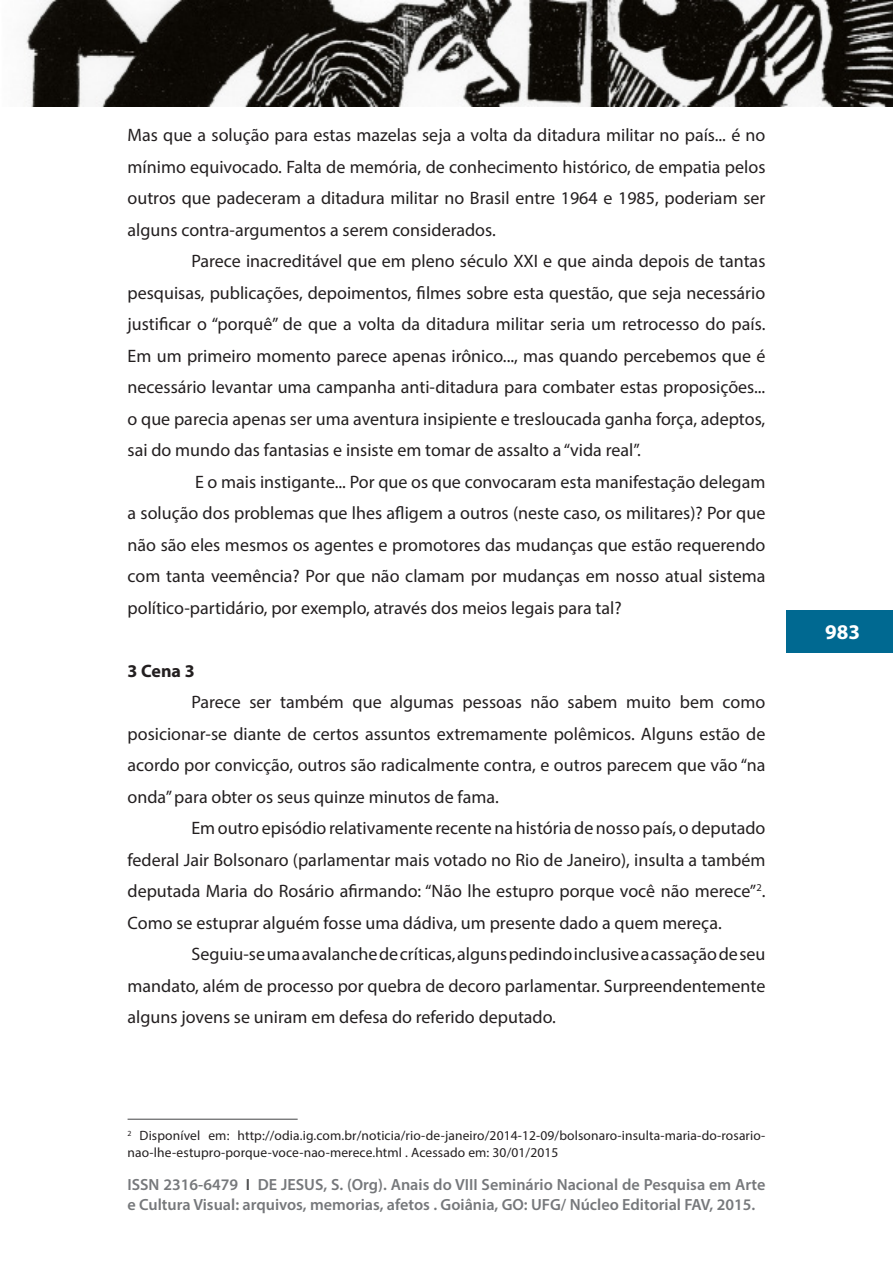
<style>
.page{position:relative;width:893px;height:1263px;background:#fff}
.page>*{position:absolute;margin:0;border:0;box-sizing:border-box;transform-origin:0 0}
.t1{font:700 21px "Myriad Pro";color:#fff}
.Texto_básico{font:18px/31.5px "Myriad Pro";color:#231f20;text-align:justify}
.subtitulos{font:700 18px "Myriad Pro";color:#231f20}
.t2{font:600 16.2px/19.5px "Myriad Pro";color:#76787b}
.notas_de_rodapé{font:13.5px/16.2px "Myriad Pro";letter-spacing:.01em;color:#231f20}
.s1{color:#4b4c4d}
</style>
<div class="page">
<div style="left:787px;top:610px;width:106px;height:43px;background:#006991"></div>
<img style="left:25px;top:0;width:868px;height:106px">
<hr style="left:128px;top:1119px;width:170px;height:1px;background:#57585a">
<p class="Texto_básico" style="left:128px;top:119px;width:639px">Mas que a solução para estas mazelas seja a volta da ditadura militar no país... é no mínimo equivocado. Falta de memória, de conhecimento histórico, de empatia pelos outros que padeceram a ditadura militar no Brasil entre 1964 e 1985, poderiam ser alguns contra-argumentos a serem considerados.</p>
<p class="Texto_básico" style="left:128px;top:245px;width:639px;text-indent:64px">Parece inacreditável que em pleno século XXI e que ainda depois de tantas pesquisas, publicações, depoimentos, filmes sobre esta questão, que seja necessário justificar o “porquê” de que a volta da ditadura militar seria um retrocesso do país.<br>Em um primeiro momento parece apenas irônico..., mas quando percebemos que é necessário levantar uma campanha anti-ditadura para combater estas proposições... o que parecia apenas ser uma aventura insipiente e tresloucada ganha força, adeptos, sai do mundo das fantasias e insiste em tomar de assalto a “vida real”.</p>
<p class="Texto_básico" style="left:128px;top:465px;width:639px;text-indent:68px">E o mais instigante... Por que os que convocaram esta manifestação delegam a solução dos problemas que lhes afligem a outros (neste caso, os militares)? Por que não são eles mesmos os agentes e promotores das mudanças que estão requerendo com tanta veemência? Por que não clamam por mudanças em nosso atual sistema político-partidário, por exemplo, através dos meios legais para tal?</p>
<p class="subtitulos" style="left:128px;top:659px;width:69px">3 Cena 3</p>
<p class="Texto_básico" style="left:128px;top:686px;width:639px;text-indent:64px">Parece ser também que algumas pessoas não sabem muito bem como posicionar-se diante de certos assuntos extremamente polêmicos. Alguns estão de acordo por convicção, outros são radicalmente contra, e outros parecem que vão “na onda” para obter os seus quinze minutos de fama.</p>
<p class="Texto_básico" style="left:128px;top:812px;width:639px;text-indent:64px">Em outro episódio relativamente recente na história de nosso país, o deputado federal Jair Bolsonaro (parlamentar mais votado no Rio de Janeiro), insulta a também deputada Maria do Rosário afirmando: “Não lhe estupro porque você não merece”<sup>2</sup>.<br>Como se estuprar alguém fosse uma dádiva, um presente dado a quem mereça.</p>
<p class="Texto_básico" style="left:128px;top:938px;width:639px;text-indent:64px">Seguiu-se uma avalanche de críticas, alguns pedindo inclusive a cassação de seu mandato, além de processo por quebra de decoro parlamentar. Surpreendentemente alguns jovens se uniram em defesa do referido deputado.</p>
<p class="notas_de_rodapé" style="left:128px;top:1127px;width:639px"><sup>2</sup> Disponível em: http://odia.ig.com.br/noticia/rio-de-janeiro/2014-12-09/bolsonaro-insulta-maria-do-rosario&shy;nao-lhe-estupro-porque-voce-nao-merece.html . Acessado em: 30/01/2015</p>
<p class="t2" style="left:128px;top:1174px;width:639px">ISSN 2316-6479 <span class="s1">I</span> DE JESUS, S. (Org). Anais do VIII Seminário Nacional de Pesquisa em Arte e Cultura Visual: arquivos, memorias, afetos . Goiânia, GO: UFG/ Núcleo Editorial FAV, 2015.</p>
<p class="t1" style="left:825px;top:619px;width:36px">983</p>
</div>
